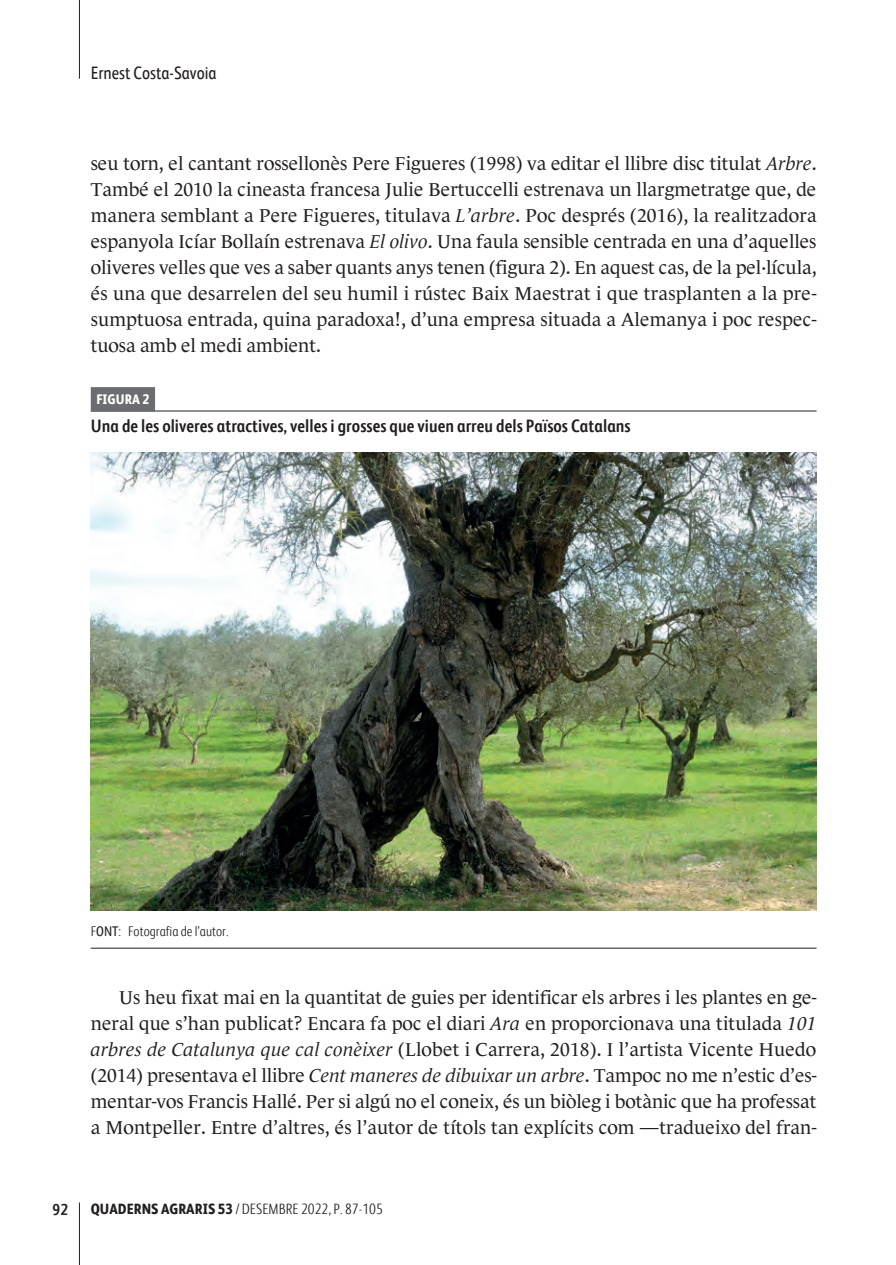
<style>
.page{position:relative;width:896px;height:1265px;background:#fff}
.page>*{position:absolute;margin:0;border:0;box-sizing:border-box;transform-origin:0 0}
.Z{font:19px/26px "Le Monde Journal Std";letter-spacing:.01em;color:#231f20;text-align:justify}
.Z-1-0{font:19px/26px "Le Monde Journal Std";letter-spacing:.01em;color:#231f20;text-align:justify}
.figura-titol{font:700 18px "FS Albert Narrow";color:#231f20}
.t1{font:18px "FS Albert Narrow";color:#231f20}
.t2{font:700 16px "FS Albert Narrow";color:#231f20}
.t3{font:300 15px "FS Albert Narrow";color:#231f20}
.figura-font{font:300 14px "FS Albert Narrow";color:#231f20}
.figura-numero{font:800 14px "FS Albert Narrow";color:#fff}
.s1{font-style:italic}
.s2{font-weight:400}
.s3{font-weight:800}
</style>
<div class="page">
<hr style="left:79px;top:1202px;width:1px;height:62px;background:#231f20">
<hr style="left:79px;top:0;width:1px;height:79px;background:#231f20">
<hr style="left:91px;top:410px;width:725px;height:1px;background:#231f20">
<div style="left:91px;top:387px;width:64px;height:24px;background:#6c6d70"></div>
<hr style="left:91px;top:947px;width:725px;height:1px;background:#231f20">
<img style="left:91px;top:452px;width:725px;height:458px">
<p class="t1" style="left:91px;top:60px;width:127px">Ernest Costa-Savoia</p>
<p class="Z" style="left:91px;top:151px;width:727px">seu torn, el cantant rossellonès Pere Figueres (1998) va editar el llibre disc titulat <span class="s1">Arbre</span>.<br>També el 2010 la cineasta francesa Julie Bertuccelli estrenava un llargmetratge que, de manera semblant a Pere Figueres, titulava <span class="s1">L’arbre</span>. Poc després (2016), la realitzadora espanyola Icíar Bollaín estrenava <span class="s1">El olivo</span>. Una faula sensible centrada en una d’aquelles oliveres velles que ves a saber quants anys tenen (figura 2). En aquest cas, de la pel·lícula, és una que desarrelen del seu humil i rústec Baix Maestrat i que trasplanten a la pre&shy;sumptuosa entrada, quina paradoxa!, d’una empresa situada a Alemanya i poc respec&shy;tuosa amb el medi ambient.</p>
<p class="figura-numero" style="left:96px;top:389px;width:54px">FIGURA 2</p>
<p class="figura-titol" style="left:91px;top:412px;width:541px">Una de les oliveres atractives, velles i grosses que viuen arreu dels Països Catalans</p>
<p class="figura-font" style="left:91px;top:921px;width:139px">F<span class="s2">ONT</span>: Fotografia de l’autor.</p>
<p class="Z-1-0" style="left:91px;top:984px;width:727px;text-indent:28px">Us heu fixat mai en la quantitat de guies per identificar els arbres i les plantes en ge&shy;neral que s’han publicat? Encara fa poc el diari <span class="s1">Ara</span> en proporcionava una titulada <span class="s1">101 arbres de Catalunya que cal conèixer</span> (Llobet i Carrera, 2018). I l’artista Vicente Huedo (2014) presentava el llibre <span class="s1">Cent maneres de dibuixar un arbre</span>. Tampoc no me n’estic d’es&shy;mentar-vos Francis Hallé. Per si algú no el coneix, és un biòleg i botànic que ha professat a Montpeller. Entre d’altres, és l’autor de títols tan explícits com —tradueixo del fran-</p>
<p class="t2" style="left:53px;top:1197px;width:17px">92</p>
<p class="t3" style="left:91px;top:1198px;width:294px"><span class="s3">QUADERNS AGRARIS 53</span> / DESEMBRE 2022, P. 87-105</p>
</div>
